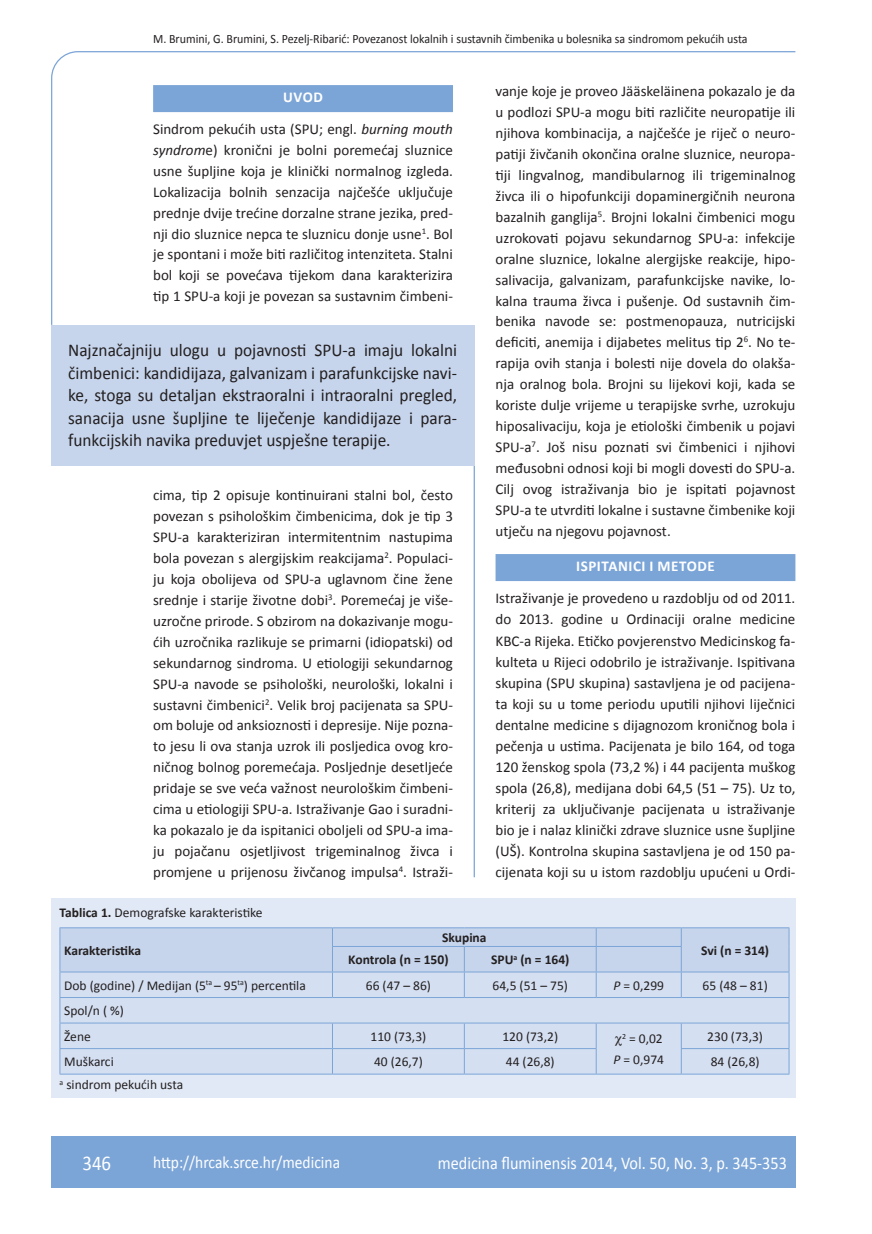
<style>
.page{position:relative;width:872px;height:1234px;background:#fff}
.page>*{position:absolute;margin:0;border:0;box-sizing:border-box;transform-origin:0 0}
.t1{font:21px "Calibri";color:#fff;scale:.9 1}
.t2{font:18px/22.5px "Calibri";color:#231f20;text-align:justify;scale:.96 1}
.t3{font:18px "Calibri";color:#fff;scale:.9 1}
.t4{font:17.25px "Calibri";color:#fff;scale:.9 1}
.t5{font:15px/21px "Calibri";color:#231f20;text-align:justify}
.t6{font:700 15px "Calibri";letter-spacing:.04em;color:#fff}
.t7{font:13.5px/25.5px "Calibri";color:#231f20}
.t8{font:700 13.5px "Calibri";color:#231f20}
.t9{font:12.75px "Calibri";color:#231f20;scale:.94 1}
.s1{font-weight:700;color:#fff}
.s2{font-style:italic}
.s3{font-weight:700}
</style>
<div class="page">
<svg style="left:51px;top:51px;width:745px;height:275px"></svg>
<hr style="left:473px;top:465px;width:2px;height:412px;background:#7ca5d7">
<div style="left:51px;top:1135px;width:744px;height:51px;background:#7ca5d7"></div>
<div style="left:51px;top:325px;width:423px;height:140px;background:#c6d5ec"></div>
<div style="left:51px;top:898px;width:744px;height:199px;background:#e1e9f6"></div>
<hr style="left:596px;top:1073px;width:85px;height:1px;background:#7ca5d7">
<hr style="left:60px;top:1073px;width:272px;height:1px;background:#7ca5d7">
<hr style="left:332px;top:1073px;width:132px;height:1px;background:#7ca5d7">
<hr style="left:464px;top:1073px;width:132px;height:1px;background:#7ca5d7">
<hr style="left:681px;top:1073px;width:108px;height:1px;background:#7ca5d7">
<div style="left:153px;top:85px;width:300px;height:27px;background:#7ca5d7"></div>
<div style="left:495px;top:554px;width:300px;height:27px;background:#7ca5d7"></div>
<svg style="left:60px;top:927px;width:729px;height:146px"></svg>
<p class="t9" style="left:153px;top:30px;width:634px">M. Brumini, G. Brumini, S. Pezelj-Ribarić: Povezanost lokalnih i sustavnih čimbenika u bolesnika sa sindromom pekućih usta</p>
<p class="t5" style="left:153px;top:81px;width:301px;line-height:31.8px;text-align:center"><span class="s1">UVOD<br></span>Sindrom pekućih usta (SPU; engl. <span class="s2">burning mouth</span></p>
<p class="t5" style="left:153px;top:139px;width:301px"><span class="s2">syndrom</span>e) kronični je bolni poremećaj sluznice usne šupljine koja je klinički normalnog izgleda.<br>Lokalizacija bolnih senzacija najčešće uključuje prednje dvije trećine dorzalne strane jezika, pred&shy;nji dio sluznice nepca te sluznicu donje usne<sup>1</sup>. Bol je spontani i može biti različitog intenziteta. Stalni bol koji se povećava tijekom dana karakterizira tip 1 SPU-a koji je povezan sa sustavnim čimbeni-</p>
<p class="t2" style="left:68px;top:338px;width:407px">Najznačajniju ulogu u pojavnosti SPU-a imaju lokalni čimbenici: kandidijaza, galvanizam i parafunkcijske navi&shy;ke, stoga su detaljan ekstraoralni i intraoralni pregled, sanacija usne šupljine te liječenje kandidijaze i para&shy;funkcijskih navika preduvjet uspješne terapije.</p>
<p class="t5" style="left:153px;top:483px;width:301px">cima, tip 2 opisuje kontinuirani stalni bol, često povezan s psihološkim čimbenicima, dok je tip 3<br>SPU-a karakteriziran intermitentnim nastupima bola povezan s alergijskim reakcijama<sup>2</sup>. Populaci&shy;ju koja obolijeva od SPU-a uglavnom čine žene srednje i starije životne dobi<sup>3</sup>. Poremećaj je više&shy;uzročne prirode. S obzirom na dokazivanje mogu&shy;ćih uzročnika razlikuje se primarni (idiopatski) od sekundarnog sindroma. U etiologiji sekundarnog SPU-a navode se psihološki, neurološki, lokalni i sustavni čimbenici<sup>2</sup>. Velik broj pacijenata sa SPU&shy;om boluje od anksioznosti i depresije. Nije pozna&shy;to jesu li ova stanja uzrok ili posljedica ovog kro&shy;ničnog bolnog poremećaja. Posljednje desetljeće pridaje se sve veća važnost neurološkim čimbeni&shy;cima u etiologiji SPU-a. Istraživanje Gao i suradni&shy;ka pokazalo je da ispitanici oboljeli od SPU-a ima&shy;ju pojačanu osjetljivost trigeminalnog živca i promjene u prijenosu živčanog impulsa<sup>4</sup>. Istraži-</p>
<p class="t5" style="left:495px;top:80px;width:301px">vanje koje je proveo Jääskeläinena pokazalo je da u podlozi SPU-a mogu biti različite neuropatije ili njihova kombinacija, a najčešće je riječ o neuro&shy;patiji živčanih okončina oralne sluznice, neuropa&shy;tiji lingvalnog, mandibularnog ili trigeminalnog živca ili o hipofunkciji dopaminergičnih neurona bazalnih ganglija<sup>5</sup>. Brojni lokalni čimbenici mogu uzrokovati pojavu sekundarnog SPU-a: infekcije oralne sluznice, lokalne alergijske reakcije, hipo&shy;salivacija, galvanizam, parafunkcijske navike, lo&shy;kalna trauma živca i pušenje. Od sustavnih čim&shy;benika navode se: postmenopauza, nutricijski deficiti, anemija i dijabetes melitus tip 2<sup>6</sup>. No te&shy;rapija ovih stanja i bolesti nije dovela do olakša&shy;nja oralnog bola. Brojni su lijekovi koji, kada se koriste dulje vrijeme u terapijske svrhe, uzrokuju hiposalivaciju, koja je etiološki čimbenik u pojavi SPU-a<sup>7</sup>. Još nisu poznati svi čimbenici i njihovi međusobni odnosi koji bi mogli dovesti do SPU-a.<br>Cilj ovog istraživanja bio je ispitati pojavnost SPU-a te utvrditi lokalne i sustavne čimbenike koji utječu na njegovu pojavnost.</p>
<p class="t6" style="left:576px;top:557px;width:140px">ISPITANICI I METODE</p>
<p class="t5" style="left:495px;top:587px;width:301px">Istraživanje je provedeno u razdoblju od od 2011. do 2013. godine u Ordinaciji oralne medicine KBC-a Rijeka. Etičko povjerenstvo Medicinskog fa&shy;kulteta u Rijeci odobrilo je istraživanje. Ispitivana skupina (SPU skupina) sastavljena je od pacijena&shy;ta koji su u tome periodu uputili njihovi liječnici dentalne medicine s dijagnozom kroničnog bola i pečenja u ustima. Pacijenata je bilo 164, od toga 120 ženskog spola (73,2 %) i 44 pacijenta muškog spola (26,8), medijana dobi 64,5 (51 – 75). Uz to, kriterij za uključivanje pacijenata u istraživanje bio je i nalaz klinički zdrave sluznice usne šupljine (UŠ). Kontrolna skupina sastavljena je od 150 pa&shy;cijenata koji su u istom razdoblju upućeni u Ordi-</p>
<p class="t7" style="left:60px;top:899px;width:205px"><span class="s3">Tablica 1.</span> Demografske karakteristike</p>
<p class="t8" style="left:64px;top:941px;width:78px">Karakteristika</p>
<p class="t8" style="left:442px;top:929px;width:46px">Skupina</p>
<p class="t8" style="left:348px;top:951px;width:102px">Kontrola (n = 150)</p>
<p class="t8" style="left:491px;top:951px;width:80px">SPU<sup>a</sup> (n = 164)</p>
<p class="t8" style="left:701px;top:941px;width:70px">Svi (n = 314)</p>
<p class="t7" style="left:64px;top:971px;width:243px">Dob (godine) / Medijan (5<sup>ta</sup> – 95<sup>ta</sup>) percentila</p>
<p class="t7" style="left:366px;top:971px;width:67px">66 (47 – 86)</p>
<p class="t7" style="left:492px;top:971px;width:77px">64,5 (51 – 75)</p>
<p class="t7" style="left:613px;top:971px;width:52px"><span class="s2">P</span> = 0,299</p>
<p class="t7" style="left:702px;top:971px;width:67px">65 (48 – 81)</p>
<p class="t7" style="left:64px;top:997px;width:61px">Spol/n ( %)<br>Žene</p>
<p class="t7" style="left:370px;top:1022px;width:57px">110 (73,3)</p>
<p class="t7" style="left:502px;top:1022px;width:57px">120 (73,2)</p>
<p class="t7" style="left:613px;top:1027px;width:52px;line-height:20.7px;text-align:center"><sup>2</sup> = 0,02<br><span class="s2">P</span> = 0,974</p>
<p class="t7" style="left:707px;top:1022px;width:57px">230 (73,3)</p>
<p class="t7" style="left:64px;top:1048px;width:51px">Muškarci</p>
<p class="t7" style="left:374px;top:1048px;width:50px">40 (26,7)</p>
<p class="t7" style="left:506px;top:1048px;width:50px">44 (26,8)</p>
<p class="t7" style="left:710px;top:1048px;width:50px">84 (26,8)</p>
<p class="t7" style="left:60px;top:1071px;width:125px"><sup>a</sup> sindrom pekućih usta</p>
<h1 class="t1" style="left:82px;top:1149px;width:33px">346</h1>
<p class="t4" style="left:153px;top:1150px;width:209px">http://hrcak.srce.hr/medicina</p>
<p class="t3" style="left:438px;top:1151px;width:389px">medicina fluminensis 2014, Vol. 50, No. 3, p. 345-353</p>
</div>
